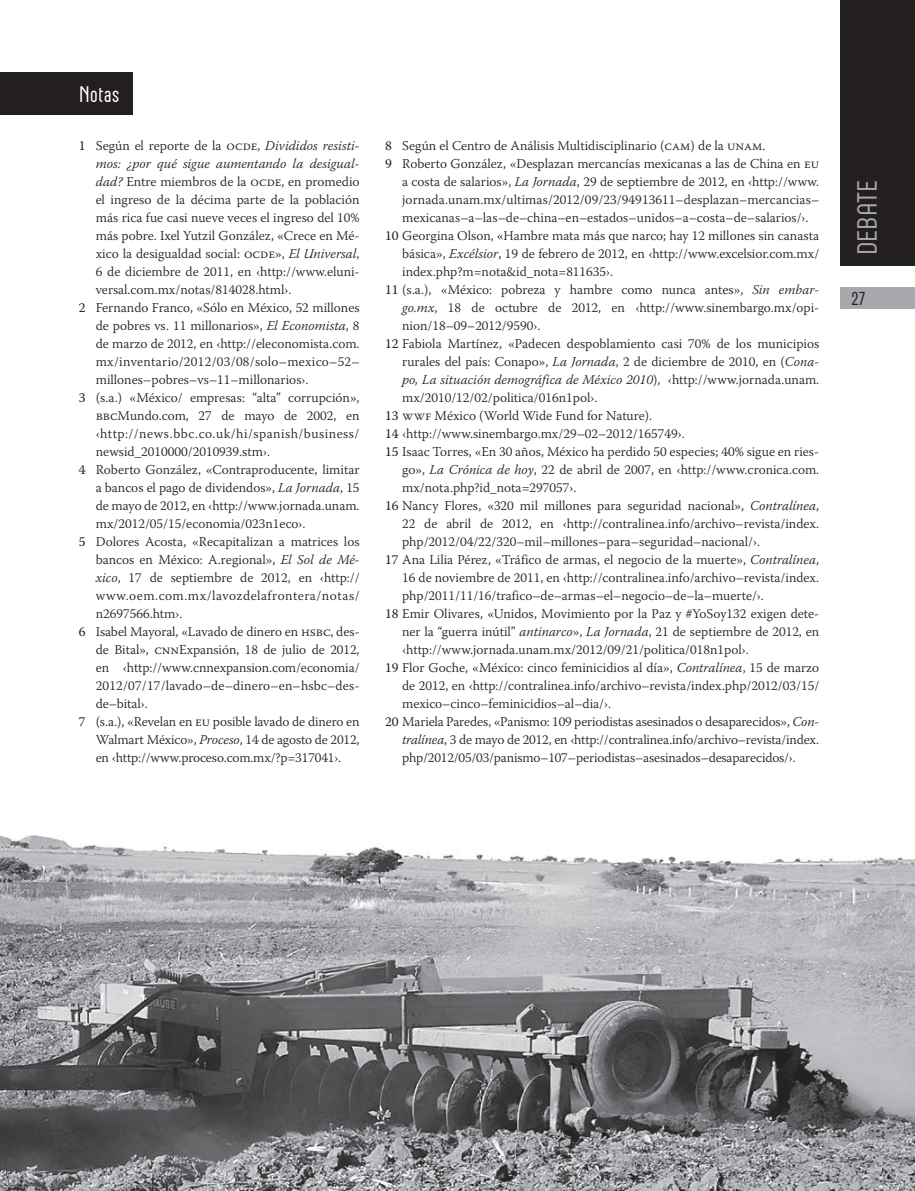
<style>
.page{position:relative;width:915px;height:1191px;background:#fff}
.page>*{position:absolute;margin:0;border:0;box-sizing:border-box;transform-origin:0 0}
.t1{font:27.75px "Neubau";color:#a8a9ad}
.t2{font:22.5px "Neubau";color:#fff}
.t3{font:18.75px "Neubau";color:#231f20}
.t4{font:300 13.5px "Warnock Pro";color:#231f20}
.t5{font:italic 300 13.5px "Warnock Pro";color:#231f20}
.t6{font:300 13.5px "Warnock Pro";letter-spacing:.02em;color:#231f20}
.s1{font-weight:400}
.s2{font-style:italic}
.s3{font-style:normal}
</style>
<div class="page">
<img style="left:0;top:835px;width:914px;height:356px">
<div style="left:0;top:72px;width:132px;height:43px;background:#231f20"></div>
<div style="left:840px;top:0;width:74px;height:266px;background:#231f20"></div>
<div style="left:840px;top:287px;width:74px;height:21px;background:#a8a9ad"></div>
<h2 class="t2" style="left:79px;top:82px;width:42px">Notas</h2>
<p class="t4" style="left:79px;top:137px;width:282px"><span class="s1">1</span> Según el reporte de la ocde, <span class="s2">Divididos resisti-</span></p>
<p class="t5" style="left:96px;top:155px;width:265px">mos: ¿por qué sigue aumentando la desigual-</p>
<p class="t4" style="left:96px;top:173px;width:265px"><span class="s2">dad?</span> Entre miembros de la ocde, en promedio</p>
<p class="t4" style="left:96px;top:191px;width:265px">el ingreso de la décima parte de la población</p>
<p class="t4" style="left:96px;top:209px;width:265px">más rica fue casi nueve veces el ingreso del 10%</p>
<p class="t4" style="left:96px;top:227px;width:265px">más pobre. Ixel Yutzil González, «Crece en Mé-</p>
<p class="t4" style="left:96px;top:245px;width:265px">xico la desigualdad social: ocde», <span class="s2">El Universal</span>,</p>
<p class="t4" style="left:96px;top:263px;width:265px">6 de diciembre de 2011, en ‹http://www.eluni-</p>
<p class="t4" style="left:96px;top:281px;width:197px">versal.com.mx/notas/814028.html›.</p>
<p class="t4" style="left:79px;top:299px;width:282px"><span class="s1">2</span> Fernando Franco, «Sólo en México, 52 millones</p>
<p class="t4" style="left:96px;top:317px;width:265px">de pobres vs. 11 millonarios», <span class="s2">El Economista</span>, 8</p>
<p class="t4" style="left:96px;top:335px;width:265px">de marzo de 2012, en ‹http://eleconomista.com.</p>
<p class="t6" style="left:96px;top:353px;width:265px">mx/inventario/2012/03/08/solo–mexico–52–</p>
<p class="t4" style="left:96px;top:371px;width:214px">millones–pobres–vs–11–millonarios›.</p>
<p class="t4" style="left:79px;top:389px;width:282px"><span class="s1">3</span> (s.a.) «México/ empresas: “alta” corrupción»,</p>
<p class="t4" style="left:96px;top:407px;width:265px">bbcMundo.com, 27 de mayo de 2002, en</p>
<p class="t4" style="left:96px;top:425px;width:265px">‹http://news.bbc.co.uk/hi/spanish/business/</p>
<p class="t4" style="left:96px;top:443px;width:176px">newsid_2010000/2010939.stm›.</p>
<p class="t4" style="left:79px;top:461px;width:282px"><span class="s1">4</span> Roberto González, «Contraproducente, limitar</p>
<p class="t4" style="left:96px;top:479px;width:265px">a bancos el pago de dividendos», <span class="s2">La Jornada</span>, 15</p>
<p class="t4" style="left:96px;top:497px;width:265px">de mayo de 2012, en ‹http://www.jornada.unam.</p>
<p class="t4" style="left:96px;top:515px;width:211px">mx/2012/05/15/economia/023n1eco›.</p>
<p class="t4" style="left:79px;top:533px;width:282px"><span class="s1">5</span> Dolores Acosta, «Recapitalizan a matrices los</p>
<p class="t4" style="left:96px;top:551px;width:265px">bancos en México: A.regional», <span class="s2">El Sol de Mé-</span></p>
<p class="t4" style="left:96px;top:569px;width:265px"><span class="s2">xico</span>, 17 de septiembre de 2012, en ‹http://</p>
<p class="t4" style="left:96px;top:587px;width:265px">www.oem.com.mx/lavozdelafrontera/notas/</p>
<p class="t4" style="left:96px;top:605px;width:88px">n2697566.htm›.</p>
<p class="t4" style="left:79px;top:623px;width:282px"><span class="s1">6</span> Isabel Mayoral, «Lavado de dinero en hsbc, des-</p>
<p class="t4" style="left:96px;top:641px;width:265px">de Bital», cnnExpansión, 18 de julio de 2012,</p>
<p class="t4" style="left:96px;top:659px;width:265px">en ‹http://www.cnnexpansion.com/economia/</p>
<p class="t4" style="left:96px;top:677px;width:265px">2012/07/17/lavado–de–dinero–en–hsbc–des-</p>
<p class="t4" style="left:96px;top:695px;width:54px">de–bital›.</p>
<p class="t4" style="left:79px;top:713px;width:282px"><span class="s1">7</span> (s.a.), «Revelan en eu posible lavado de dinero en</p>
<p class="t4" style="left:96px;top:731px;width:265px">Walmart México», <span class="s2">Proceso</span>, 14 de agosto de 2012,</p>
<p class="t4" style="left:96px;top:749px;width:247px">en ‹http://www.proceso.com.mx/?p=317041›.</p>
<p class="t4" style="left:385px;top:137px;width:382px"><span class="s1">8</span> Según el Centro de Análisis Multidisciplinario (cam) de la unam.</p>
<p class="t4" style="left:385px;top:155px;width:435px"><span class="s1">9</span> Roberto González, «Desplazan mercancías mexicanas a las de China en eu</p>
<p class="t4" style="left:402px;top:173px;width:418px">a costa de salarios», <span class="s2">La Jornada</span>, 29 de septiembre de 2012, en ‹http://www.</p>
<p class="t4" style="left:402px;top:191px;width:418px">jornada.unam.mx/ultimas/2012/09/23/94913611–desplazan–mercancias–</p>
<p class="t4" style="left:402px;top:209px;width:408px">mexicanas–a–las–de–china–en–estados–unidos–a–costa–de–salarios/›.</p>
<p class="t4" style="left:385px;top:227px;width:435px"><span class="s1">10</span> Georgina Olson, «Hambre mata más que narco; hay 12 millones sin canasta</p>
<p class="t4" style="left:402px;top:245px;width:418px">básica», <span class="s2">Excélsior</span>, 19 de febrero de 2012, en ‹http://www.excelsior.com.mx/</p>
<p class="t4" style="left:402px;top:263px;width:212px">index.php?m=nota&amp;id_nota=811635›.</p>
<p class="t4" style="left:385px;top:281px;width:435px"><span class="s1">11</span> (s.a.), «México: pobreza y hambre como nunca antes», <span class="s2">Sin embar-</span></p>
<p class="t4" style="left:402px;top:299px;width:418px"><span class="s2">go.mx</span>, 18 de octubre de 2012, en ‹http://www.sinembargo.mx/opi-</p>
<p class="t4" style="left:402px;top:317px;width:140px">nion/18–09–2012/9590›.</p>
<p class="t4" style="left:385px;top:335px;width:435px"><span class="s1">12</span> Fabiola Martínez, «Padecen despoblamiento casi 70% de los municipios</p>
<p class="t4" style="left:402px;top:353px;width:418px">rurales del país: Conapo», <span class="s2">La Jornada</span>, 2 de diciembre de 2010, en (<span class="s2">Cona-</span></p>
<p class="t5" style="left:402px;top:371px;width:418px">po, La situación demográfica de México 2010<span class="s3">), ‹http://www.jornada.unam.</span></p>
<p class="t4" style="left:402px;top:389px;width:197px">mx/2010/12/02/politica/016n1pol›.</p>
<p class="t4" style="left:385px;top:407px;width:268px"><span class="s1">13</span> wwf México (World Wide Fund for Nature).</p>
<p class="t4" style="left:385px;top:425px;width:301px"><span class="s1">14</span> ‹http://www.sinembargo.mx/29–02–2012/165749›.</p>
<p class="t4" style="left:385px;top:443px;width:435px"><span class="s1">15</span> Isaac Torres, «En 30 años, México ha perdido 50 especies; 40% sigue en ries-</p>
<p class="t4" style="left:402px;top:461px;width:418px">go», <span class="s2">La Crónica de hoy</span>, 22 de abril de 2007, en ‹http://www.cronica.com.</p>
<p class="t4" style="left:402px;top:479px;width:176px">mx/nota.php?id_nota=297057›.</p>
<p class="t4" style="left:385px;top:497px;width:435px"><span class="s1">16</span> Nancy Flores, «320 mil millones para seguridad nacional», <span class="s2">Contralínea</span>,</p>
<p class="t4" style="left:402px;top:515px;width:418px">22 de abril de 2012, en ‹http://contralinea.info/archivo–revista/index.</p>
<p class="t4" style="left:402px;top:533px;width:359px">php/2012/04/22/320–mil–millones–para–seguridad–nacional/›.</p>
<p class="t4" style="left:385px;top:551px;width:435px"><span class="s1">17</span> Ana Lilia Pérez, «Tráfico de armas, el negocio de la muerte», <span class="s2">Contralínea</span>,</p>
<p class="t4" style="left:402px;top:569px;width:418px">16 de noviembre de 2011, en ‹http://contralinea.info/archivo–revista/index.</p>
<p class="t4" style="left:402px;top:587px;width:363px">php/2011/11/16/trafico–de–armas–el–negocio–de–la–muerte/›.</p>
<p class="t4" style="left:385px;top:605px;width:435px"><span class="s1">18</span> Emir Olivares, «Unidos, Movimiento por la Paz y #YoSoy132 exigen dete-</p>
<p class="t4" style="left:402px;top:623px;width:418px">ner la “guerra inútil” <span class="s2">antinarco</span>», <span class="s2">La Jornada</span>, 21 de septiembre de 2012, en</p>
<p class="t4" style="left:402px;top:641px;width:348px">‹http://www.jornada.unam.mx/2012/09/21/politica/018n1pol›.</p>
<p class="t4" style="left:385px;top:659px;width:435px"><span class="s1">19</span> Flor Goche, «México: cinco feminicidios al día», <span class="s2">Contralínea</span>, 15 de marzo</p>
<p class="t4" style="left:402px;top:677px;width:418px">de 2012, en ‹http://contralinea.info/archivo–revista/index.php/2012/03/15/</p>
<p class="t4" style="left:402px;top:695px;width:210px">mexico–cinco–feminicidios–al–dia/›.</p>
<p class="t4" style="left:385px;top:713px;width:435px"><span class="s1">20</span> Mariela Paredes, «Panismo: 109 periodistas asesinados o desaparecidos», <span class="s2">Con-</span></p>
<p class="t4" style="left:402px;top:731px;width:418px"><span class="s2">tralínea</span>, 3 de mayo de 2012, en ‹http://contralinea.info/archivo–revista/index.</p>
<p class="t4" style="left:402px;top:749px;width:395px">php/2012/05/03/panismo–107–periodistas–asesinados–desaparecidos/›.</p>
<h1 class="t1" style="left:851px;top:255px;width:77px;rotate:-90deg">DEBATE</h1>
<h3 class="t3" style="left:850px;top:288px;width:16px">27</h3>
</div>
